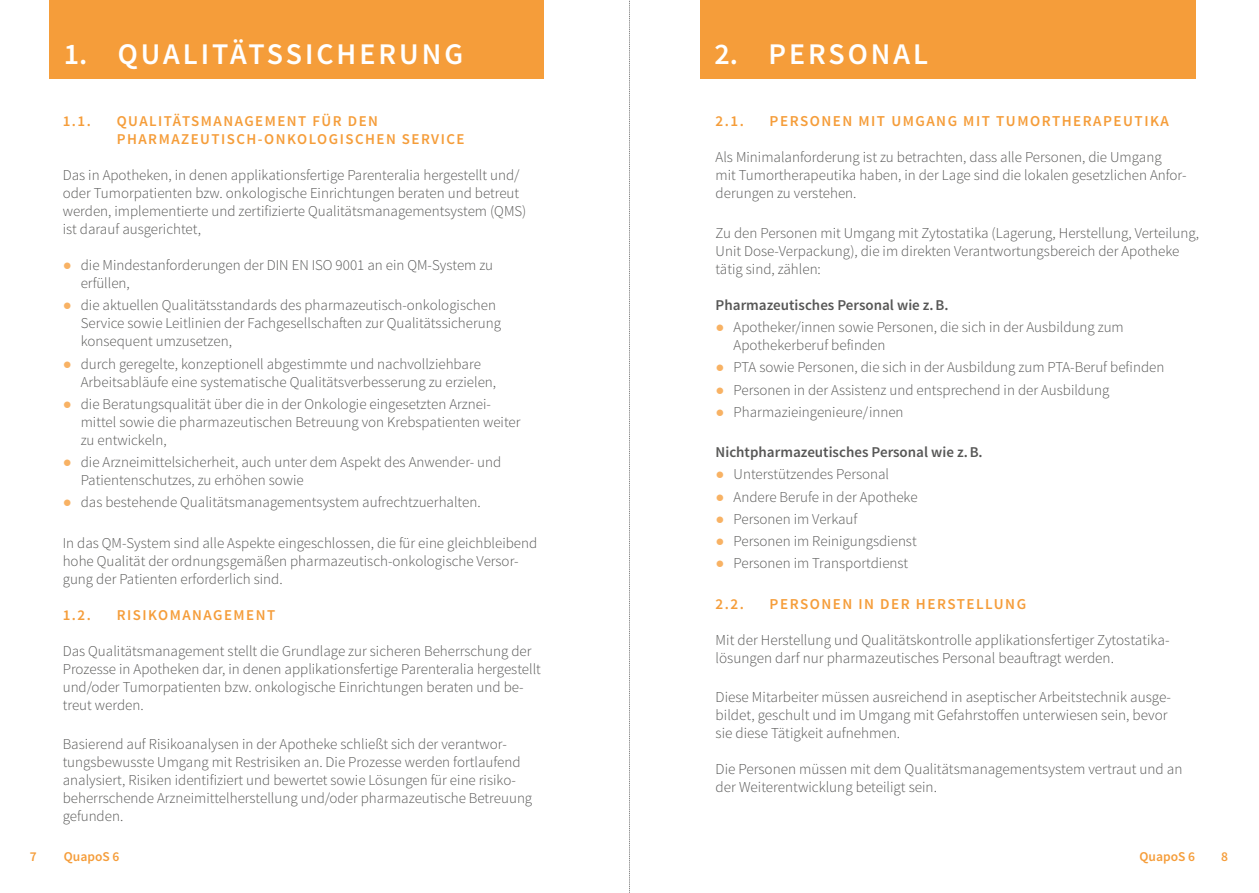
<style>
.page{position:relative;width:1259px;height:893px;background:#fff}
.page>*{position:absolute;margin:0;border:0;box-sizing:border-box;transform-origin:0 0}
.t1{font:600 30px "Source Sans Pro";letter-spacing:.1em;color:#fff}
.t2{font:300 15.15px/18px "Source Sans Pro";color:#575756}
.t3{font:600 15.15px "Source Sans Pro";letter-spacing:.1em;color:#f59d3a}
.t4{font:300 15px/18px "Source Sans Pro";color:#575756}
.t5{font:600 15px/18px "Source Sans Pro";letter-spacing:.1em;color:#f59d3a}
.t6{font:600 15px "Source Sans Pro";color:#575756}
.t7{font:600 13.5px "Source Sans Pro";color:#f59d3a}
.s1{font-family:"Arial Narrow";font-weight:400;color:#f8b264}
</style>
<div class="page">
<div style="left:50px;top:0;width:494px;height:78px;background:#f59d3a"></div>
<div style="left:700px;top:0;width:495px;height:78px;background:#f59d3a"></div>
<svg style="left:629px;top:0;width:1px;height:893px"></svg>
<h1 class="t1" style="left:64px;top:35px;width:401px">1. QUALITÄTSSICHERUNG</h1>
<p class="t5" style="left:63px;top:112px;width:30px">1.1.</p>
<p class="t5" style="left:117px;top:112px;width:349px">QUALITÄTSMANAGEMENT FÜR DEN<br>PHARMAZEUTISCH-ONKOLOGISCHEN SERVICE</p>
<p class="t4" style="left:63px;top:166px;width:465px">Das in Apotheken, in denen applikationsfertige Parenteralia hergestellt und/ oder Tumorpatienten bzw. onkologische Einrichtungen beraten und betreut werden, implementierte und zertifizierte Qualitätsmanagementsystem (QMS) ist darauf ausgerichtet,</p>
<p class="t4" style="left:81px;top:256px;width:414px;text-indent:-18px"><span class="s1">●</span> die Mindestanforderungen der DIN EN ISO 9001 an ein QM-System zu erfüllen,</p>
<p class="t4" style="left:81px;top:296px;width:422px;text-indent:-18px"><span class="s1">●</span> die aktuellen Qualitätsstandards des pharmazeutisch-onkologischen<br>Service sowie Leitlinien der Fachgesellschaften zur Qualitätssicherung konsequent umzusetzen,</p>
<p class="t4" style="left:81px;top:355px;width:417px;text-indent:-18px"><span class="s1">●</span> durch geregelte, konzeptionell abgestimmte und nachvollziehbare<br>Arbeitsabläufe eine systematische Qualitätsverbesserung zu erzielen,</p>
<p class="t4" style="left:81px;top:395px;width:441px;text-indent:-18px"><span class="s1">●</span> die Beratungsqualität über die in der Onkologie eingesetzten Arznei&shy;mittel sowie die pharmazeutischen Betreuung von Krebspatienten weiter zu entwickeln,</p>
<p class="t4" style="left:81px;top:453px;width:422px;text-indent:-18px"><span class="s1">●</span> die Arzneimittelsicherheit, auch unter dem Aspekt des Anwender- und<br>Patientenschutzes, zu erhöhen sowie</p>
<p class="t4" style="left:63px;top:493px;width:419px"><span class="s1">●</span> das bestehende Qualitätsmanagementsystem aufrechtzuerhalten.</p>
<p class="t4" style="left:63px;top:534px;width:476px">In das QM-System sind alle Aspekte eingeschlossen, die für eine gleichbleibend hohe Qualität der ordnungsgemäßen pharmazeutisch-onkologische Versor&shy;gung der Patienten erforderlich sind.</p>
<p class="t5" style="left:63px;top:606px;width:30px">1.2.</p>
<p class="t5" style="left:117px;top:606px;width:160px">RISIKOMANAGEMENT</p>
<p class="t4" style="left:63px;top:642px;width:480px">Das Qualitätsmanagement stellt die Grundlage zur sicheren Beherrschung der Prozesse in Apotheken dar, in denen applikationsfertige Parenteralia hergestellt und/oder Tumorpatienten bzw. onkologische Einrichtungen beraten und be&shy;treut werden.</p>
<p class="t4" style="left:63px;top:735px;width:471px">Basierend auf Risikoanalysen in der Apotheke schließt sich der verantwor&shy;tungsbewusste Umgang mit Restrisiken an. Die Prozesse werden fortlaufend analysiert, Risiken identifiziert und bewertet sowie Lösungen für eine risiko&shy;beherrschende Arzneimittelherstellung und/oder pharmazeutische Betreuung gefunden.</p>
<h1 class="t1" style="left:714px;top:35px;width:215px">2. PERSONAL</h1>
<p class="t3" style="left:715px;top:112px;width:30px">2.1.</p>
<p class="t3" style="left:769px;top:112px;width:401px">PERSONEN MIT UMGANG MIT TUMORTHERAPEUTIKA</p>
<p class="t4" style="left:715px;top:148px;width:472px">Als Minimalanforderung ist zu betrachten, dass alle Personen, die Umgang<br>mit Tumortherapeutika haben, in der Lage sind die lokalen gesetzlichen Anfor&shy;derungen zu verstehen.</p>
<p class="t4" style="left:715px;top:224px;width:485px">Zu den Personen mit Umgang mit Zytostatika (Lagerung, Herstellung, Verteilung,<br>Unit Dose-Verpackung), die im direkten Verantwortungsbereich der Apotheke tätig sind, zählen:</p>
<p class="t6" style="left:715px;top:295px;width:234px">Pharmazeutisches Personal wie z.B.</p>
<p class="t4" style="left:733px;top:318px;width:392px;text-indent:-18px"><span class="s1">●</span> Apotheker/innen sowie Personen, die sich in der Ausbildung zum<br>Apothekerberuf befinden</p>
<p class="t4" style="left:715px;top:358px;width:450px"><span class="s1">●</span> PTA sowie Personen, die sich in der Ausbildung zum PTA-Beruf befinden</p>
<p class="t4" style="left:715px;top:381px;width:395px"><span class="s1">●</span> Personen in der Assistenz und entsprechend in der Ausbildung</p>
<p class="t4" style="left:715px;top:403px;width:189px"><span class="s1">●</span> Pharmazieingenieure/innen</p>
<p class="t6" style="left:715px;top:443px;width:269px">Nichtpharmazeutisches Personal wie z.B.</p>
<p class="t4" style="left:715px;top:465px;width:175px"><span class="s1">●</span> Unterstützendes Personal</p>
<p class="t4" style="left:715px;top:488px;width:203px"><span class="s1">●</span> Andere Berufe in der Apotheke</p>
<p class="t4" style="left:715px;top:510px;width:143px"><span class="s1">●</span> Personen im Verkauf</p>
<p class="t4" style="left:715px;top:532px;width:203px"><span class="s1">●</span> Personen im Reinigungsdienst</p>
<p class="t4" style="left:715px;top:554px;width:194px"><span class="s1">●</span> Personen im Transportdienst</p>
<p class="t3" style="left:715px;top:594px;width:30px">2.2.</p>
<p class="t3" style="left:769px;top:594px;width:258px">PERSONEN IN DER HERSTELLUNG</p>
<p class="t2" style="left:715px;top:631px;width:454px">Mit der Herstellung und Qualitätskontrolle applikationsfertiger Zytostatika&shy;lösungen darf nur pharmazeutisches Personal beauftragt werden.</p>
<p class="t2" style="left:715px;top:688px;width:456px">Diese Mitarbeiter müssen ausreichend in aseptischer Arbeitstechnik ausge&shy;bildet, geschult und im Umgang mit Gefahrstoffen unterwiesen sein, bevor sie diese Tätigkeit aufnehmen.</p>
<p class="t2" style="left:715px;top:760px;width:468px">Die Personen müssen mit dem Qualitätsmanagementsystem vertraut und an der Weiterentwicklung beteiligt sein.</p>
<p class="t7" style="left:30px;top:848px;width:8px">7</p>
<p class="t7" style="left:64px;top:848px;width:57px">QuapoS 6</p>
<p class="t7" style="left:1139px;top:848px;width:57px">QuapoS 6</p>
<p class="t7" style="left:1221px;top:848px;width:8px">8</p>
</div>
